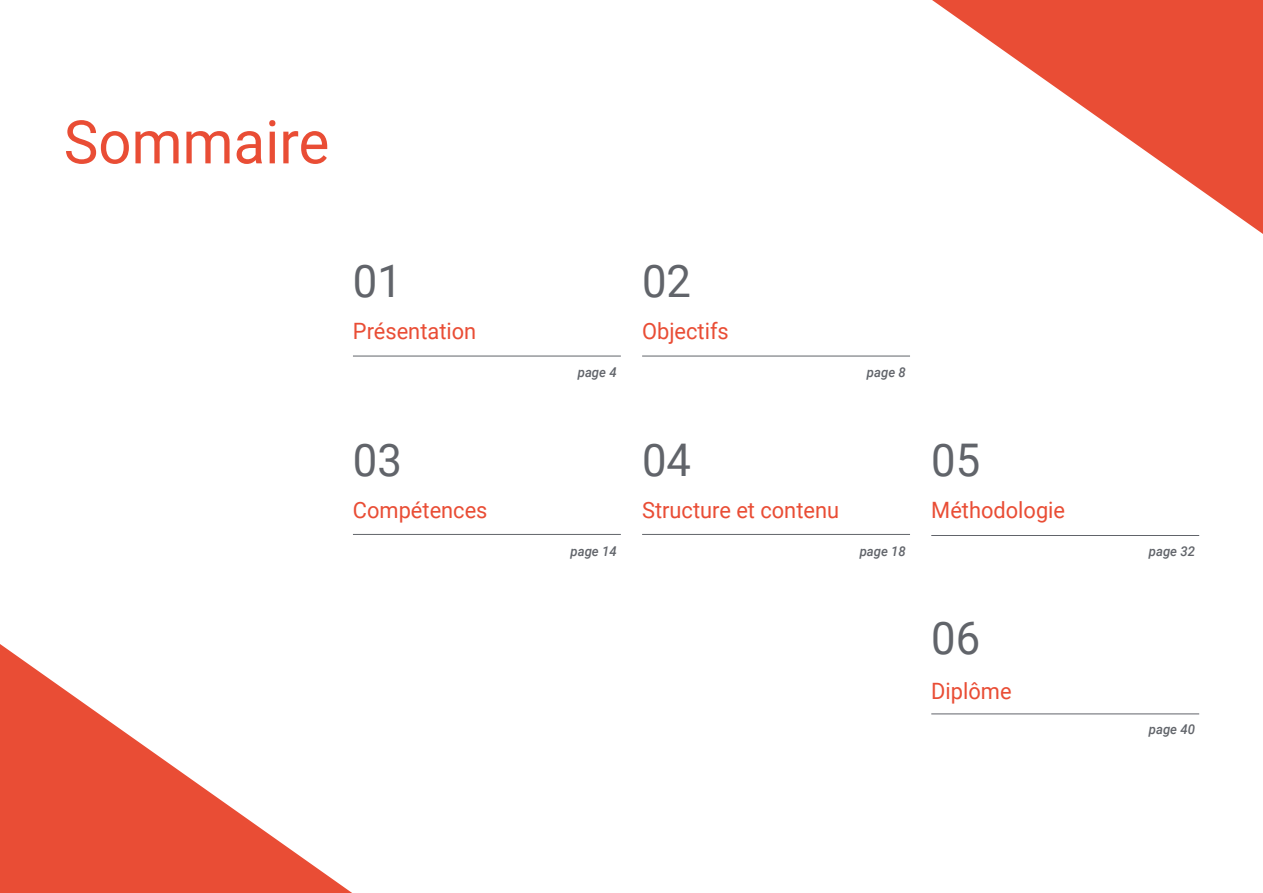
<style>
.page{position:relative;width:1263px;height:893px;background:#fff}
.page>*{position:absolute;margin:0;border:0;box-sizing:border-box;transform-origin:0 0}
.t1{font:60px "Roboto";color:#e94d35}
.t2{font:45px "Roboto";color:#61646a}
.t3{font:22.5px "Roboto";color:#e94d35}
.t4{font:italic 500 13.5px "Roboto";color:#61646a}
</style>
<div class="page">
<hr style="left:353px;top:356px;width:268px;height:1px;background:#61646a">
<hr style="left:931px;top:535px;width:268px;height:1px;background:#61646a">
<hr style="left:642px;top:356px;width:268px;height:1px;background:#61646a">
<hr style="left:931px;top:713px;width:268px;height:1px;background:#61646a">
<hr style="left:353px;top:534px;width:268px;height:1px;background:#61646a">
<hr style="left:642px;top:534px;width:268px;height:1px;background:#61646a">
<svg style="left:0;top:644px;width:352px;height:249px"></svg>
<svg style="left:932px;top:0;width:331px;height:234px"></svg>
<h1 class="t1" style="left:64px;top:100px;width:267px">Sommaire</h1>
<h2 class="t2" style="left:353px;top:250px;width:51px">01</h2>
<h2 class="t2" style="left:642px;top:250px;width:51px">02</h2>
<p class="t3" style="left:353px;top:315px;width:125px">Présentation</p>
<p class="t4" style="left:578px;top:363px;width:40px">page 4</p>
<p class="t3" style="left:642px;top:315px;width:88px">Objectifs</p>
<h2 class="t2" style="left:353px;top:428px;width:51px">03</h2>
<h2 class="t2" style="left:642px;top:428px;width:51px">04</h2>
<p class="t4" style="left:867px;top:363px;width:40px">page 8</p>
<h2 class="t2" style="left:931px;top:428px;width:51px">05</h2>
<p class="t3" style="left:353px;top:494px;width:136px">Compétences</p>
<p class="t3" style="left:931px;top:494px;width:135px">Méthodologie</p>
<p class="t3" style="left:642px;top:494px;width:198px">Structure et contenu</p>
<p class="t4" style="left:570px;top:541px;width:48px">page 14</p>
<p class="t4" style="left:860px;top:541px;width:48px">page 18</p>
<h2 class="t2" style="left:931px;top:606px;width:51px">06</h2>
<p class="t3" style="left:931px;top:675px;width:82px">Diplôme</p>
<p class="t4" style="left:1149px;top:541px;width:48px">page 32</p>
<p class="t4" style="left:1149px;top:720px;width:48px">page 40</p>
</div>
